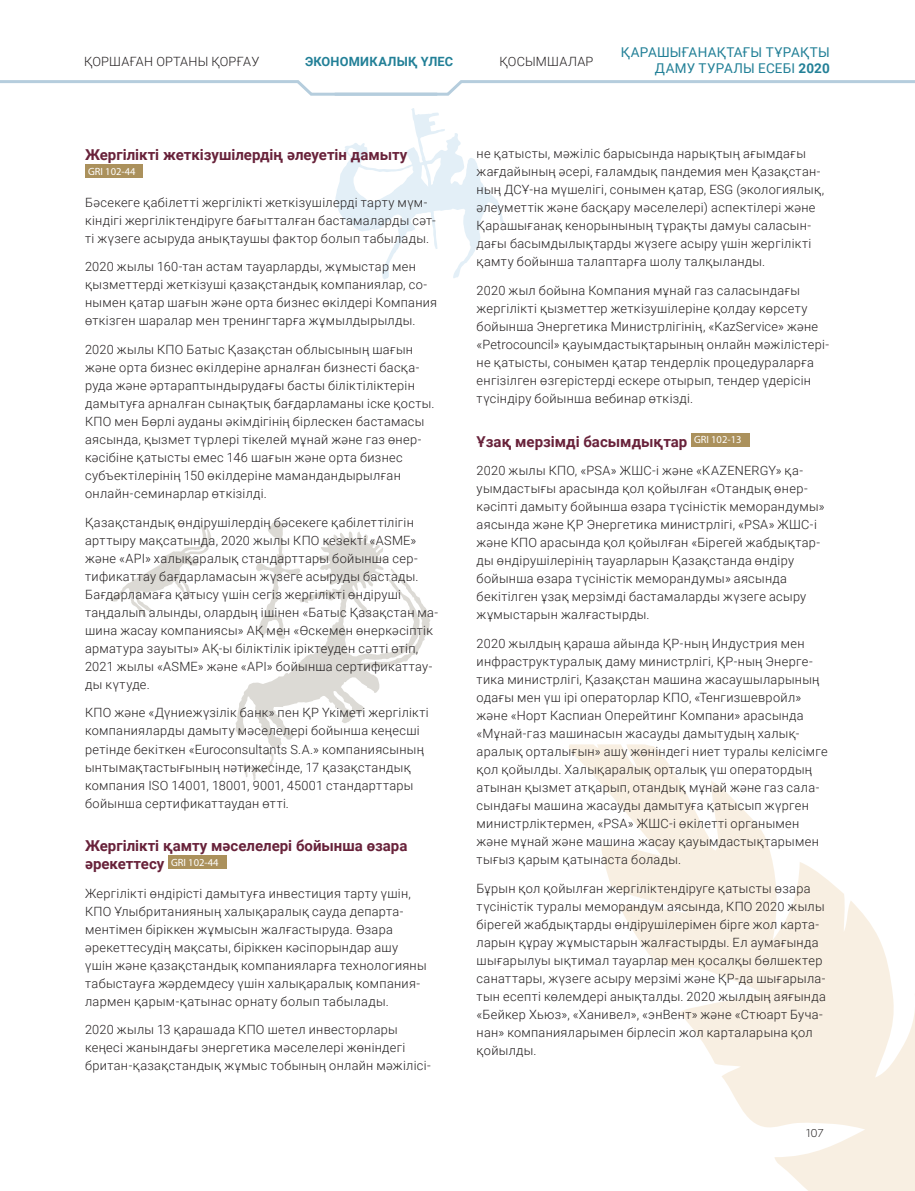
<style>
.page{position:relative;width:915px;height:1191px;background:#fff}
.page>*{position:absolute;margin:0;border:0;box-sizing:border-box;transform-origin:0 0}
.Subtitle_C{font:700 15px/18px "Roboto";color:#68223a}
.t1{font:13.5px/16.2px "Roboto";letter-spacing:.02em;color:#228097;text-align:right}
.Body_Text{font:300 12.75px/18px "Roboto";letter-spacing:.025em;color:#231f20}
.t2{font:700 12.75px "Roboto";letter-spacing:.015em;color:#228097}
.t3{font:300 12px "Cera Pro";color:#231f20}
.цур{font:10.5px "Myriad Pro";color:#fff}
.s1{font-weight:700}
</style>
<div class="page">
<svg style="left:110px;top:522px;width:320px;height:258px"></svg>
<svg style="left:335px;top:108px;width:170px;height:172px"></svg>
<svg style="left:569px;top:744px;width:345px;height:447px"></svg>
<svg style="left:0;top:80px;width:914px;height:16px"></svg>
<div style="left:85px;top:164px;width:58px;height:14px;background:#ab915c"></div>
<div style="left:168px;top:855px;width:58px;height:14px;background:#ab915c"></div>
<div style="left:690px;top:433px;width:59px;height:14px;background:#ab915c"></div>
<p class="Body_Text" style="left:84px;top:52px;width:177px">ҚОРШАҒАН ОРТАНЫ ҚОРҒАУ</p>
<p class="Body_Text" style="left:499px;top:52px;width:95px">ҚОСЫМШАЛАР</p>
<p class="t1" style="left:620px;top:43px;width:210px">ҚАРАШЫҒАНАҚТАҒЫ ТҰРАҚТЫ<br>ДАМУ ТУРАЛЫ ЕСЕБІ <span class="s1">2020</span></p>
<p class="t2" style="left:305px;top:53px;width:149px">ЭКОНОМИКАЛЫҚ ҮЛЕС</p>
<p class="Subtitle_C" style="left:85px;top:145px;width:324px">Жергілікті жеткізушілердің әлеуетін дамыту</p>
<p class="цур" style="left:88px;top:165px;width:49px">GRI 102-44</p>
<p class="Body_Text" style="left:85px;top:193px;width:352px">Бәсекеге қабілетті жергілікті жеткізушілерді тарту мүм&shy;кіндігі жергіліктендіруге бағытталған бастамаларды сәт&shy;ті жүзеге асыруда анықтаушы фактор болып табылады.</p>
<p class="Body_Text" style="left:85px;top:257px;width:353px">2020 жылы 160-тан астам тауарларды, жұмыстар мен қызметтерді жеткізуші қазақстандық компаниялар, со&shy;нымен қатар шағын және орта бизнес өкілдері Компания өткізген шаралар мен тренингтарға жұмылдырылды.</p>
<p class="Body_Text" style="left:85px;top:340px;width:349px">2020 жылы КПО Батыс Қазақстан облысының шағын және орта бизнес өкілдеріне арналған бизнесті басқа&shy;руда және әртараптындырудағы басты біліктіліктерін дамытуға арналған сынақтық бағдарламаны іске қосты.<br>КПО мен Бөрлі ауданы әкімдігінің бірлескен бастамасы аясында, қызмет түрлері тікелей мұнай және газ өнер&shy;кәсібіне қатысты емес 146 шағын және орта бизнес субъектілерінің 150 өкілдеріне мамандандырылған онлайн-семинарлар өткізілді.</p>
<p class="Body_Text" style="left:85px;top:513px;width:354px">Қазақстандық өндірушілердің бәсекеге қабілеттілігін арттыру мақсатында, 2020 жылы КПО кезекті «ASME» және «API» халықаралық стандарттары бойынша сер&shy;тификаттау бағдарламасын жүзеге асыруды бастады.<br>Бағдарламаға қатысу үшін сегіз жергілікті өндіруші таңдалып алынды, олардың ішінен «Батыс Қазақстан ма&shy;шина жасау компаниясы» АҚ мен «Өскемен өнеркәсіптік арматура зауыты» АҚ-ы біліктілік іріктеуден сәтті өтіп, 2021 жылы «ASME» және «API» бойынша сертификаттау&shy;ды күтуде.</p>
<p class="Body_Text" style="left:85px;top:703px;width:345px">КПО және «Дүниежүзілік банк» пен ҚР Үкіметі жергілікті компанияларды дамыту мәселелері бойынша кеңесші ретінде бекіткен «Euroconsultants S.A.» компаниясының ынтымақтастығының нәтижесінде, 17 қазақстандық компания ISO 14001, 18001, 9001, 45001 стандарттары бойынша сертификаттаудан өтті.</p>
<p class="Subtitle_C" style="left:85px;top:836px;width:324px">Жергілікті қамту мәселелері бойынша өзара әрекеттесу</p>
<p class="цур" style="left:171px;top:855px;width:49px">GRI 102-44</p>
<p class="Body_Text" style="left:85px;top:883px;width:343px">Жергілікті өндірісті дамытуға инвестиция тарту үшін, КПО Ұлыбританияның халықаралық сауда департа&shy;ментімен біріккен жұмысын жалғастыруда. Өзара әрекеттесудің мақсаты, біріккен кәсіпорындар ашу үшін және қазақстандық компанияларға технологияны табыстауға жәрдемдесу үшін халықаралық компания&shy;лармен қарым-қатынас орнату болып табылады.</p>
<p class="Body_Text" style="left:85px;top:1020px;width:347px">2020 жылы 13 қарашада КПО шетел инвесторлары кеңесі жанындағы энергетика мәселелері жөніндегі британ-қазақстандық жұмыс тобының онлайн мәжілісі-</p>
<p class="Body_Text" style="left:476px;top:144px;width:349px">не қатысты, мәжіліс барысында нарықтың ағымдағы жағдайының әсері, ғаламдық пандемия мен Қазақстан&shy;ның ДСҰ-на мүшелігі, сонымен қатар, ESG (экологиялық, әлеуметтік және басқару мәселелері) аспектілері және Қарашығанақ кенорынының тұрақты дамуы саласын&shy;дағы басымдылықтарды жүзеге асыру үшін жергілікті қамту бойынша талаптарға шолу талқыланды.</p>
<p class="Body_Text" style="left:476px;top:281px;width:354px">2020 жыл бойына Компания мұнай газ саласындағы жергілікті қызметтер жеткізушілеріне қолдау көрсету бойынша Энергетика Министрлігінің, «KazService» және «Petrocouncil» қауымдастықтарының онлайн мәжілістері&shy;не қатысты, сонымен қатар тендерлік процедураларға енгізілген өзгерістерді ескере отырып, тендер үдерісін түсіндіру бойынша вебинар өткізді.</p>
<p class="Subtitle_C" style="left:476px;top:432px;width:212px">Ұзақ мерзімді басымдықтар</p>
<p class="цур" style="left:693px;top:433px;width:49px">GRI 102-13</p>
<p class="Body_Text" style="left:476px;top:461px;width:349px">2020 жылы КПО, «PSA» ЖШС-і және «KAZENERGY» қа&shy;уымдастығы арасында қол қойылған «Отандық өнер&shy;кәсіпті дамыту бойынша өзара түсіністік меморандумы» аясында және ҚР Энергетика министрлігі, «PSA» ЖШС-і және КПО арасында қол қойылған «Бірегей жабдықтар&shy;ды өндірушілерінің тауарларын Қазақстанда өндіру бойынша өзара түсіністік меморандумы» аясында бекітілген ұзақ мерзімді бастамаларды жүзеге асыру жұмыстарын жалғастырды.</p>
<p class="Body_Text" style="left:476px;top:634px;width:352px">2020 жылдың қараша айында ҚР-ның Индустрия мен инфраструктуралық даму министрлігі, ҚР-ның Энерге&shy;тика министрлігі, Қазақстан машина жасаушыларының одағы мен үш ірі операторлар КПО, «Тенгизшевройл» және «Норт Каспиан Оперейтинг Компани» арасында «Мұнай-газ машинасын жасауды дамытудың халық&shy;аралық орталығын» ашу жөніндегі ниет туралы келісімге қол қойылды. Халықаралық орталық үш оператордың атынан қызмет атқарып, отандық мұнай және газ сала&shy;сындағы машина жасауды дамытуға қатысып жүрген министрліктермен, «PSA» ЖШС-і өкілетті органымен және мұнай және машина жасау қауымдастықтарымен тығыз қарым қатынаста болады.</p>
<p class="Body_Text" style="left:476px;top:878px;width:350px">Бұрын қол қойылған жергіліктендіруге қатысты өзара түсіністік туралы меморандум аясында, КПО 2020 жылы бірегей жабдықтарды өндірушілерімен бірге жол карта&shy;ларын құрау жұмыстарын жалғастырды. Ел аумағында шығарылуы ықтимал тауарлар мен қосалқы бөлшектер санаттары, жүзеге асыру мерзімі және ҚР-да шығарыла&shy;тын есепті көлемдері анықталды. 2020 жылдың аяғында «Бейкер Хьюз», «Ханивел», «энВент» және «Стюарт Буча&shy;нан» компанияларымен бірлесіп жол карталарына қол қойылды.</p>
<p class="t3" style="left:805px;top:1124px;width:19px">107</p>
</div>
